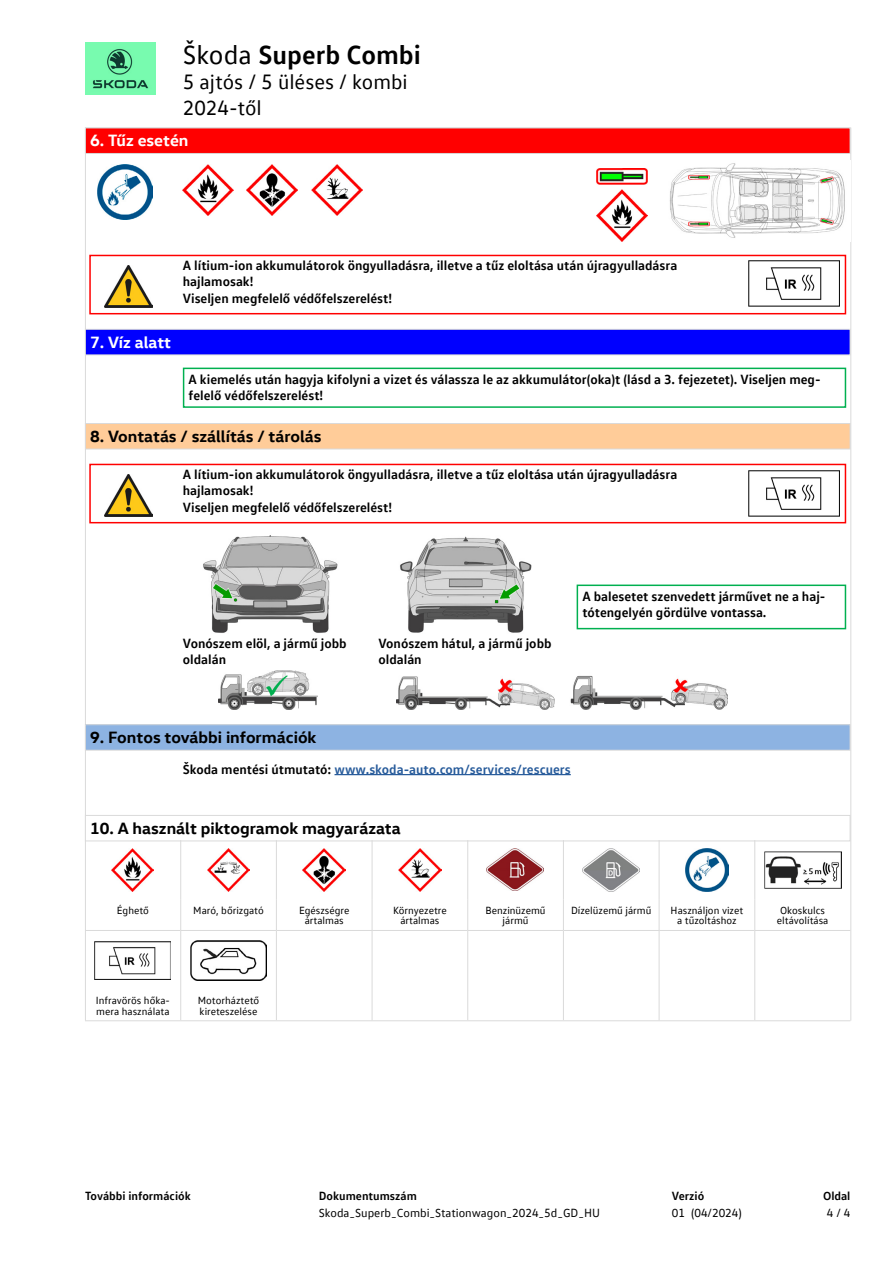
<style>
.page{position:relative;width:893px;height:1263px;background:#fff}
.page>*{position:absolute;margin:0;border:0;box-sizing:border-box;transform-origin:0 0}
.t1{font:700 27px "VW Text Office";color:#000}
.t2{font:21px/25.5px "VW Text Office";color:#000}
.t3{font:700 16.5px "VW Head Office";color:#000}
.t4{font:700 16.5px "VW Head Office";color:#fff}
.t5{font:700 13.5px/16.5px "VW Text Office";color:#000}
.t6{font:700 13.5px "VW Text Office";color:#275b9b}
.t7{font:12px "VW Text Office";color:#000}
.t8{font:700 12px "VW Text Office";color:#000}
.t9{font:10.5px/10.5px "VW Text Office";color:#000;text-align:center}
.s1{font-weight:400}
.s2{color:#000}
</style>
<div class="page">
<img style="left:85px;top:43px;width:71px;height:52px">
<hr style="left:85px;top:128px;width:1px;height:892px;background:#dadada">
<hr style="left:850px;top:128px;width:1px;height:892px;background:#dadada">
<div style="left:85px;top:815px;width:765px;height:26px;border:1px solid #dadada"></div>
<hr style="left:276px;top:931px;width:1px;height:59px;background:#dadada">
<hr style="left:372px;top:931px;width:1px;height:59px;background:#dadada">
<hr style="left:467px;top:931px;width:1px;height:59px;background:#dadada">
<hr style="left:563px;top:931px;width:1px;height:59px;background:#dadada">
<hr style="left:659px;top:931px;width:1px;height:59px;background:#dadada">
<hr style="left:754px;top:931px;width:1px;height:59px;background:#dadada">
<hr style="left:276px;top:990px;width:1px;height:30px;background:#dadada">
<hr style="left:372px;top:990px;width:1px;height:30px;background:#dadada">
<hr style="left:467px;top:990px;width:1px;height:30px;background:#dadada">
<hr style="left:563px;top:990px;width:1px;height:30px;background:#dadada">
<hr style="left:659px;top:990px;width:1px;height:30px;background:#dadada">
<hr style="left:754px;top:990px;width:1px;height:30px;background:#dadada">
<hr style="left:181px;top:1020px;width:95px;height:1px;background:#dadada">
<hr style="left:276px;top:1020px;width:96px;height:1px;background:#dadada">
<hr style="left:372px;top:1020px;width:96px;height:1px;background:#dadada">
<hr style="left:468px;top:1020px;width:95px;height:1px;background:#dadada">
<hr style="left:563px;top:1020px;width:96px;height:1px;background:#dadada">
<hr style="left:659px;top:1020px;width:96px;height:1px;background:#dadada">
<hr style="left:755px;top:1020px;width:95px;height:1px;background:#dadada">
<hr style="left:180px;top:840px;width:1px;height:60px;background:#dadada">
<hr style="left:276px;top:840px;width:1px;height:60px;background:#dadada">
<hr style="left:372px;top:840px;width:1px;height:60px;background:#dadada">
<hr style="left:467px;top:840px;width:1px;height:60px;background:#dadada">
<hr style="left:563px;top:840px;width:1px;height:60px;background:#dadada">
<hr style="left:659px;top:840px;width:1px;height:60px;background:#dadada">
<hr style="left:180px;top:900px;width:1px;height:30px;background:#dadada">
<hr style="left:276px;top:900px;width:1px;height:30px;background:#dadada">
<hr style="left:372px;top:900px;width:1px;height:30px;background:#dadada">
<hr style="left:467px;top:900px;width:1px;height:30px;background:#dadada">
<hr style="left:563px;top:900px;width:1px;height:30px;background:#dadada">
<hr style="left:659px;top:900px;width:1px;height:30px;background:#dadada">
<hr style="left:181px;top:930px;width:95px;height:1px;background:#dadada">
<hr style="left:276px;top:930px;width:96px;height:1px;background:#dadada">
<hr style="left:372px;top:930px;width:96px;height:1px;background:#dadada">
<hr style="left:468px;top:930px;width:95px;height:1px;background:#dadada">
<hr style="left:563px;top:930px;width:96px;height:1px;background:#dadada">
<hr style="left:659px;top:930px;width:96px;height:1px;background:#dadada">
<hr style="left:85px;top:930px;width:96px;height:1px;background:#dadada">
<hr style="left:180px;top:931px;width:1px;height:59px;background:#dadada">
<hr style="left:180px;top:990px;width:1px;height:30px;background:#dadada">
<hr style="left:85px;top:1020px;width:96px;height:1px;background:#dadada">
<hr style="left:754px;top:840px;width:1px;height:60px;background:#dadada">
<hr style="left:754px;top:900px;width:1px;height:30px;background:#dadada">
<hr style="left:755px;top:930px;width:95px;height:1px;background:#dadada">
<img style="left:111px;top:849px;width:43px;height:42px">
<img style="left:207px;top:849px;width:43px;height:42px">
<img style="left:303px;top:848px;width:42px;height:43px">
<img style="left:399px;top:849px;width:42px;height:42px">
<img style="left:486px;top:849px;width:57px;height:42px">
<img style="left:582px;top:849px;width:58px;height:42px">
<img style="left:686px;top:848px;width:42px;height:43px">
<img style="left:764px;top:851px;width:77px;height:38px">
<img style="left:94px;top:941px;width:77px;height:39px">
<img style="left:190px;top:940px;width:77px;height:41px">
<div style="left:85px;top:725px;width:765px;height:25px;background:#8db3e2"></div>
<div style="left:85px;top:724px;width:765px;height:27px;border:1px solid #dadada"></div>
<hr style="left:334px;top:774px;width:237px;height:1px;background:#275b9b">
<img style="left:104px;top:474px;width:48px;height:42px">
<div style="left:89px;top:464px;width:757px;height:59px;border:2px solid #f00"></div>
<img style="left:748px;top:471px;width:92px;height:46px">
<div style="left:85px;top:423px;width:765px;height:26px;background:#fc9"></div>
<div style="left:85px;top:423px;width:765px;height:26px;border:1px solid #dadada"></div>
<div style="left:577px;top:584px;width:269px;height:45px;border:2px solid #00b050"></div>
<img style="left:219px;top:670px;width:99px;height:39px">
<img style="left:396px;top:675px;width:331px;height:34px">
<img style="left:203px;top:535px;width:135px;height:98px">
<img style="left:400px;top:536px;width:131px;height:97px">
<img style="left:104px;top:265px;width:48px;height:42px">
<div style="left:89px;top:255px;width:757px;height:59px;border:2px solid #f00"></div>
<img style="left:748px;top:260px;width:92px;height:47px">
<img style="left:97px;top:164px;width:55px;height:56px">
<img style="left:183px;top:164px;width:51px;height:52px">
<img style="left:247px;top:164px;width:51px;height:52px">
<img style="left:311px;top:164px;width:51px;height:52px">
<img style="left:596px;top:190px;width:51px;height:51px">
<img style="left:596px;top:168px;width:51px;height:16px">
<div style="left:183px;top:368px;width:663px;height:40px;border:2px solid #00b050"></div>
<div style="left:85px;top:329px;width:765px;height:26px;background:#00f"></div>
<div style="left:85px;top:329px;width:765px;height:26px;border:1px solid #dadada"></div>
<div style="left:85px;top:128px;width:765px;height:25px;background:#f00"></div>
<div style="left:85px;top:128px;width:765px;height:26px;border:1px solid #dadada"></div>
<img style="left:669px;top:163px;width:176px;height:75px">
<h1 class="t1" style="left:183px;top:37px;width:240px"><span class="s1">Škoda</span> Superb Combi</h1>
<h2 class="t2" style="left:183px;top:69px;width:226px">5 ajtós / 5 üléses / kombi<br>2024-től</h2>
<p class="t4" style="left:90px;top:130px;width:100px">6. Tűz esetén</p>
<p class="t4" style="left:90px;top:331px;width:83px">7. Víz alatt</p>
<p class="t5" style="left:183px;top:256px;width:496px">A lítium-ion akkumulátorok öngyulladásra, illetve a tűz eloltása után újragyulladásra hajlamosak!<br>Viseljen megfelelő védőfelszerelést!</p>
<p class="t5" style="left:189px;top:370px;width:633px">A kiemelés után hagyja kifolyni a vizet és válassza le az akkumulátor(oka)t (lásd a 3. fejezetet). Viseljen meg&shy;felelő védőfelszerelést!</p>
<p class="t3" style="left:90px;top:425px;width:233px">8. Vontatás / szállítás / tárolás</p>
<p class="t5" style="left:183px;top:465px;width:496px">A lítium-ion akkumulátorok öngyulladásra, illetve a tűz eloltása után újragyulladásra hajlamosak!<br>Viseljen megfelelő védőfelszerelést!</p>
<p class="t5" style="left:183px;top:634px;width:165px">Vonószem elöl, a jármű jobb oldalán</p>
<p class="t5" style="left:378px;top:634px;width:175px">Vonószem hátul, a jármű jobb oldalán</p>
<p class="t5" style="left:582px;top:587px;width:245px">A balesetet szenvedett járművet ne a haj&shy;tótengelyén gördülve vontassa.</p>
<p class="t3" style="left:90px;top:727px;width:228px">9. Fontos további információk</p>
<p class="t6" style="left:183px;top:760px;width:389px"><span class="s2">Škoda mentési útmutató:</span> www.skoda-auto.com/services/rescuers</p>
<p class="t3" style="left:90px;top:817px;width:312px">10. A használt piktogramok magyarázata</p>
<p class="t9" style="left:117px;top:905px;width:34px">Éghető</p>
<p class="t9" style="left:193px;top:905px;width:72px">Maró, bőrizgató</p>
<p class="t9" style="left:299px;top:905px;width:52px">Egészségre ártalmas</p>
<p class="t9" style="left:393px;top:905px;width:55px">Környezetre ártalmas</p>
<p class="t9" style="left:485px;top:905px;width:62px">Benzinüzemű jármű</p>
<p class="t9" style="left:571px;top:905px;width:82px">Dízelüzemű jármű</p>
<p class="t9" style="left:671px;top:905px;width:74px">Használjon vizet a tűzoltáshoz</p>
<p class="t9" style="left:777px;top:905px;width:53px">Okoskulcs eltávolítása</p>
<p class="t9" style="left:96px;top:995px;width:76px;text-align:left">Infravörös hőka&shy;mera használata</p>
<p class="t9" style="left:198px;top:995px;width:63px;text-align:left">Motorháztető kireteszelése</p>
<p class="t8" style="left:85px;top:1188px;width:107px">További információk</p>
<p class="t8" style="left:319px;top:1188px;width:99px">Dokumentumszám</p>
<p class="t7" style="left:319px;top:1206px;width:283px">Skoda_Superb_Combi_Stationwagon_2024_5d_GD_HU</p>
<p class="t8" style="left:672px;top:1188px;width:34px">Verzió</p>
<p class="t7" style="left:672px;top:1206px;width:72px">01 (04/2024)</p>
<p class="t8" style="left:823px;top:1188px;width:29px">Oldal</p>
<p class="t7" style="left:827px;top:1206px;width:25px">4 / 4</p>
</div>
